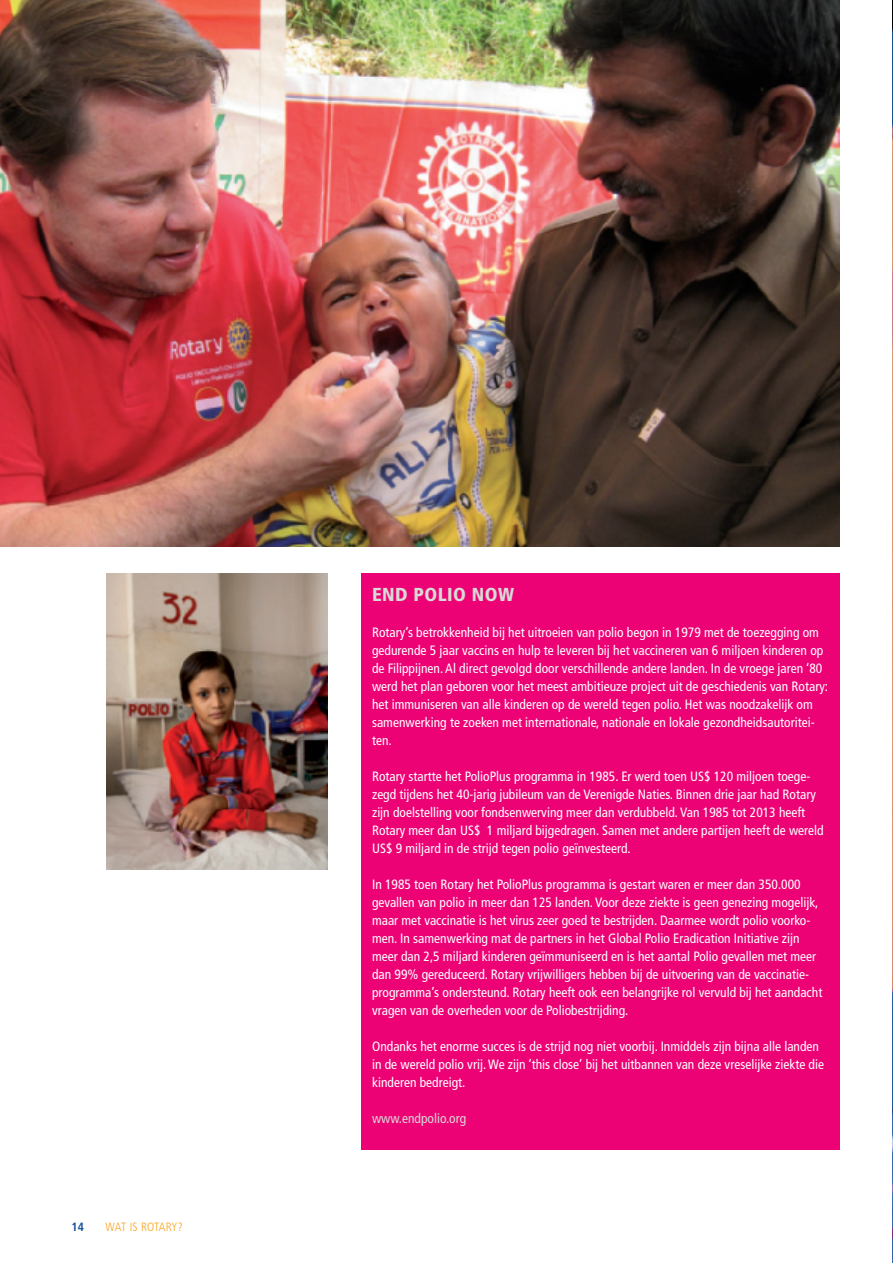
<style>
.page{position:relative;width:893px;height:1263px;background:#fff}
.page>*{position:absolute;margin:0;border:0;box-sizing:border-box;transform-origin:0 0}
.t1{font:900 condensed 18.75px "Frutiger";letter-spacing:.025em;color:#d9d9d5}
.t2{font:condensed 13.5px/18px "Frutiger";color:#fff}
.t3{font:condensed 13.5px "Frutiger";color:#d9d9d5}
.t4{font:300 condensed 12px "Frutiger";letter-spacing:-.01em;color:#f9a31b}
.t5{font:700 condensed 12px "Frutiger";color:#0f4c95}
</style>
<div class="page">
<img style="left:0;top:0;width:840px;height:547px">
<div style="left:361px;top:574px;width:479px;height:576px;background:#ed0275"></div>
<img style="left:106px;top:574px;width:222px;height:295px">
<img style="left:892px;top:0;width:1px;height:1263px">
<p class="t5" style="left:71px;top:1222px;width:14px">14</p>
<p class="t4" style="left:105px;top:1222px;width:79px">WAT IS ROTARY?</p>
<h1 class="t1" style="left:372px;top:586px;width:144px">END POLIO NOW</h1>
<p class="t2" style="left:372px;top:624px;width:457px">Rotary’s betrokkenheid bij het uitroeien van polio begon in 1979 met de toezegging om gedurende 5 jaar vaccins en hulp te leveren bij het vaccineren van 6 miljoen kinderen op de Filippijnen. Al direct gevolgd door verschillende andere landen. In de vroege jaren ‘80 werd het plan geboren voor het meest ambitieuze project uit de geschiedenis van Rotary: het immuniseren van alle kinderen op de wereld tegen polio. Het was nood zakelijk om samenwerking te zoeken met internationale, nationale en lokale gezondheidsautoritei&shy;ten.</p>
<p class="t2" style="left:372px;top:768px;width:453px">Rotary startte het PolioPlus programma in 1985. Er werd toen US$ 120 miljoen toege&shy;zegd tijdens het 40-jarig jubileum van de Verenigde Naties. Binnen drie jaar had Rotary zijn doelstelling voor fondsenwerving meer dan verdubbeld. Van 1985 tot 2013 heeft Rotary meer dan US$ 1 miljard bijgedragen. Samen met andere partijen heeft de wereld US$ 9 miljard in de strijd tegen polio geïnvesteerd.</p>
<p class="t2" style="left:372px;top:876px;width:452px">In 1985 toen Rotary het PolioPlus programma is gestart waren er meer dan 350.000 gevallen van polio in meer dan 125 landen. Voor deze ziekte is geen genezing mogelijk, maar met vaccinatie is het virus zeer goed te bestrijden. Daarmee wordt polio voorko&shy;men. In samenwerking mat de partners in het Global Polio Eradication Initiative zijn meer dan 2,5 miljard kinderen geïmmuniseerd en is het aantal Polio gevallen met meer dan 99% gereduceerd. Rotary vrijwilligers hebben bij de uitvoering van de vaccinatie&shy;programma’s ondersteund. Rotary heeft ook een belangrijke rol vervuld bij het aandacht vragen van de overheden voor de Poliobestrijding.</p>
<p class="t2" style="left:372px;top:1038px;width:453px">Ondanks het enorme succes is de strijd nog niet voorbij. Inmiddels zijn bijna alle landen in de wereld polio vrij. We zijn ‘this close’ bij het uitbannen van deze vreselijke ziekte die kinderen bedreigt.</p>
<p class="t3" style="left:372px;top:1112px;width:96px">www.endpolio.org</p>
</div>
